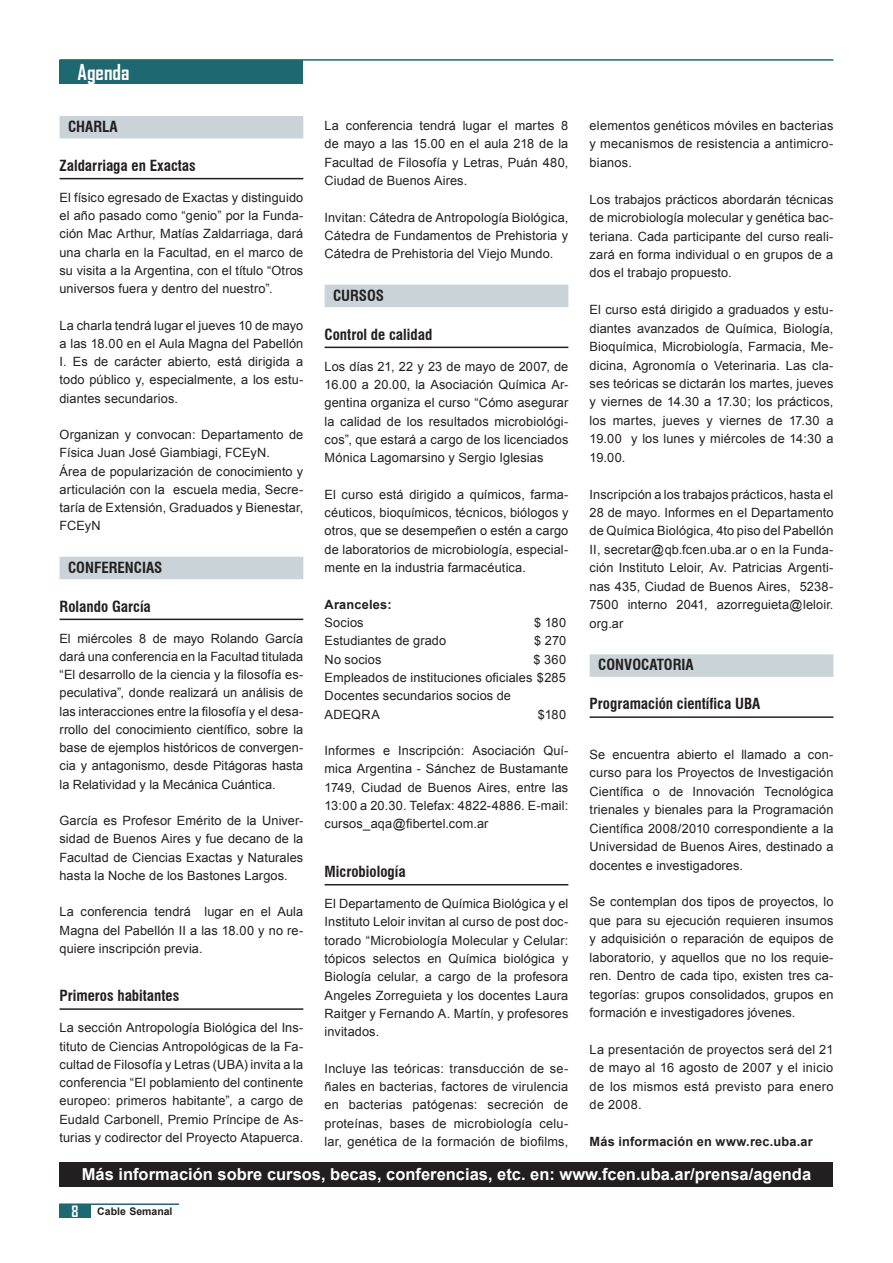
<style>
.page{position:relative;width:893px;height:1263px;background:#fff}
.page>*{position:absolute;margin:0;border:0;box-sizing:border-box;transform-origin:0 0}
.t1{font:700 21px "Agency FB";color:#fff}
.t2{font:700 16.5px "Arial";color:#fff}
.t3{font:700 condensed 15px "Swiss 721 BT";color:#231f20}
.t4{font:700 15px "Agency FB";color:#fff}
.t5{font:12.75px/18.3px "Arial";letter-spacing:.01em;color:#231f20;text-align:justify}
.t6{font:700 12.75px "Arial";letter-spacing:.015em;color:#231f20}
.t7{font:700 10.5px "Arial";color:#231f20}
</style>
<div class="page">
<div style="left:60px;top:1205px;width:31px;height:13px;background:#1e6872"></div>
<hr style="left:60px;top:1203px;width:119px;height:2px;background:#1e6872">
<div style="left:60px;top:60px;width:243px;height:24px;background:#1e6872"></div>
<hr style="left:60px;top:59px;width:773px;height:2px;background:#1e6872">
<div style="left:60px;top:1162px;width:773px;height:24px;background:#231f20"></div>
<div style="left:60px;top:116px;width:243px;height:22px;background:#cad3d7"></div>
<hr style="left:60px;top:178px;width:243px;height:1px;background:#231f20">
<div style="left:60px;top:557px;width:243px;height:22px;background:#cad3d7"></div>
<hr style="left:60px;top:619px;width:243px;height:1px;background:#231f20">
<hr style="left:60px;top:1008px;width:243px;height:2px;background:#231f20">
<div style="left:325px;top:285px;width:243px;height:22px;background:#cad3d7"></div>
<hr style="left:325px;top:347px;width:243px;height:1px;background:#231f20">
<hr style="left:325px;top:884px;width:243px;height:1px;background:#231f20">
<div style="left:590px;top:654px;width:243px;height:23px;background:#cad3d7"></div>
<hr style="left:590px;top:716px;width:243px;height:2px;background:#231f20">
<h1 class="t1" style="left:78px;top:59px;width:53px">Agenda</h1>
<p class="t3" style="left:68px;top:118px;width:51px">CHARLA</p>
<p class="t3" style="left:60px;top:156px;width:138px">Zaldarriaga en Exactas</p>
<p class="t5" style="left:60px;top:188px;width:245px">El físico egresado de Exactas y distinguido el año pasado como “genio” por la Funda&shy;ción Mac Arthur, Matías Zaldarriaga, dará una charla en la Facultad, en el marco de su visita a la Argentina, con el título “Otros universos fuera y dentro del nuestro”.</p>
<p class="t5" style="left:60px;top:316px;width:245px">La charla tendrá lugar el jueves 10 de mayo a las 18.00 en el Aula Magna del Pabellón I. Es de carácter abierto, está dirigida a todo público y, especialmente, a los estu&shy;diantes secundarios.</p>
<p class="t5" style="left:60px;top:426px;width:245px;text-align:left">Organizan y convocan: Departamento de Física Juan José Giambiagi, FCEyN.<br>Área de popularización de conocimiento y articulación con la escuela media, Secre&shy;taría de Extensión, Graduados y Bienestar, FCEyN</p>
<p class="t3" style="left:68px;top:558px;width:96px">CONFERENCIAS</p>
<p class="t3" style="left:60px;top:597px;width:93px">Rolando García</p>
<p class="t5" style="left:60px;top:629px;width:245px">El miércoles 8 de mayo Rolando García dará una conferencia en la Facultad titulada “El desarrollo de la ciencia y la filosofía es&shy;peculativa”, donde realizará un análisis de las interacciones entre la filosofía y el desa&shy;rrollo del conocimiento científico, sobre la base de ejemplos históricos de convergen&shy;cia y antagonismo, desde Pitágoras hasta la Relatividad y la Mecánica Cuántica.</p>
<p class="t5" style="left:60px;top:812px;width:245px">García es Profesor Emérito de la Univer&shy;sidad de Buenos Aires y fue decano de la Facultad de Ciencias Exactas y Naturales hasta la Noche de los Bastones Largos.</p>
<p class="t5" style="left:60px;top:903px;width:245px">La conferencia tendrá lugar en el Aula Magna del Pabellón II a las 18.00 y no re&shy;quiere inscripción previa.</p>
<p class="t3" style="left:60px;top:987px;width:121px">Primeros habitantes</p>
<p class="t5" style="left:60px;top:1019px;width:245px">La sección Antropología Biológica del Ins&shy;tituto de Ciencias Antropológicas de la Fa&shy;cultad de Filosofía y Letras (UBA) invita a la conferencia “El poblamiento del continente europeo: primeros habitante”, a cargo de Eudald Carbonell, Premio Príncipe de As&shy;turias y codirector del Proyecto Atapuerca.</p>
<p class="t5" style="left:325px;top:116px;width:245px">La conferencia tendrá lugar el martes 8 de mayo a las 15.00 en el aula 218 de la Facultad de Filosofía y Letras, Puán 480, Ciudad de Buenos Aires.</p>
<p class="t5" style="left:325px;top:208px;width:245px">Invitan: Cátedra de Antropología Biológica, Cátedra de Fundamentos de Prehistoria y Cátedra de Prehistoria del Viejo Mundo.</p>
<p class="t3" style="left:333px;top:286px;width:53px">CURSOS</p>
<p class="t3" style="left:325px;top:325px;width:109px">Control de calidad</p>
<p class="t5" style="left:325px;top:357px;width:245px">Los días 21, 22 y 23 de mayo de 2007, de 16.00 a 20.00, la Asociación Química Ar&shy;gentina organiza el curso “Cómo asegurar la calidad de los resultados microbiológi&shy;cos”, que estará a cargo de los licenciados Mónica Lagomarsino y Sergio Iglesias</p>
<p class="t5" style="left:325px;top:485px;width:245px">El curso está dirigido a químicos, farma&shy;céuticos, bioquímicos, técnicos, biólogos y otros, que se desempeñen o estén a cargo de laboratorios de microbiología, especial&shy;mente en la industria farmacéutica.</p>
<p class="t6" style="left:325px;top:596px;width:69px">Aranceles:</p>
<p class="t5" style="left:325px;top:613px;width:41px">Socios</p>
<p class="t5" style="left:534px;top:613px;width:33px">$ 180</p>
<p class="t5" style="left:325px;top:632px;width:123px">Estudiantes de grado</p>
<p class="t5" style="left:534px;top:632px;width:33px">$ 270</p>
<p class="t5" style="left:325px;top:650px;width:58px">No socios</p>
<p class="t5" style="left:325px;top:650px;width:243px;text-align:left;text-indent:209px">$ 360<br>Empleados de instituciones oficiales $285<br>Docentes secundarios socios de<br>ADEQRA</p>
<p class="t5" style="left:538px;top:705px;width:30px">$180</p>
<p class="t5" style="left:325px;top:742px;width:245px">Informes e Inscripción: Asociación Quí&shy;mica Argentina - Sánchez de Bustamante 1749, Ciudad de Buenos Aires, entre las 13:00 a 20.30. Telefax: 4822-4886. E-mail: cursos_aqa@fibertel.com.ar</p>
<p class="t3" style="left:325px;top:862px;width:83px">Microbiología</p>
<p class="t5" style="left:325px;top:894px;width:245px">El Departamento de Química Biológica y el Instituto Leloir invitan al curso de post doc&shy;torado “Microbiología Molecular y Celular: tópicos selectos en Química biológica y Biología celular, a cargo de la profesora Angeles Zorreguieta y los docentes Laura Raitger y Fernando A. Martín, y profesores invitados.</p>
<p class="t5" style="left:325px;top:1059px;width:245px">Incluye las teóricas: transducción de se&shy;ñales en bacterias, factores de virulencia en bacterias patógenas: secreción de proteínas, bases de microbiología celu&shy;lar, genética de la formación de biofilms,</p>
<p class="t5" style="left:590px;top:116px;width:245px">elementos genéticos móviles en bacterias y mecanismos de resistencia a antimicro&shy;bianos.</p>
<p class="t5" style="left:590px;top:190px;width:245px">Los trabajos prácticos abordarán técnicas de microbiología molecular y genética bac&shy;teriana. Cada participante del curso reali&shy;zará en forma individual o en grupos de a dos el trabajo propuesto.</p>
<p class="t5" style="left:590px;top:301px;width:245px">El curso está dirigido a graduados y estu&shy;diantes avanzados de Química, Biología, Bioquímica, Microbiología, Farmacia, Me&shy;dicina, Agronomía o Veterinaria. Las cla&shy;ses teóricas se dictarán los martes, jueves y viernes de 14.30 a 17.30; los prácticos, los martes, jueves y viernes de 17.30 a 19.00 y los lunes y miércoles de 14:30 a 19.00.</p>
<p class="t5" style="left:590px;top:485px;width:245px">Inscripción a los trabajos prácticos, hasta el 28 de mayo. Informes en el Departamento de Química Biológica, 4to piso del Pabellón II, secretar@qb.fcen.uba.ar o en la Funda&shy;ción Instituto Leloir, Av. Patricias Argenti&shy;nas 435, Ciudad de Buenos Aires, 5238- 7500 interno 2041, azorreguieta@leloir. org.ar</p>
<p class="t3" style="left:598px;top:656px;width:97px">CONVOCATORIA</p>
<p class="t3" style="left:590px;top:695px;width:172px">Programación científica UBA</p>
<p class="t5" style="left:590px;top:745px;width:245px">Se encuentra abierto el llamado a con&shy;curso para los Proyectos de Investigación Científica o de Innovación Tecnológica trienales y bienales para la Programación Científica 2008/2010 correspondiente a la Universidad de Buenos Aires, destinado a docentes e investigadores.</p>
<p class="t5" style="left:590px;top:893px;width:245px">Se contemplan dos tipos de proyectos, lo que para su ejecución requieren insumos y adquisición o reparación de equipos de laboratorio, y aquellos que no los requie&shy;ren. Dentro de cada tipo, existen tres ca&shy;tegorías: grupos consolidados, grupos en formación e investigadores jóvenes.</p>
<p class="t5" style="left:590px;top:1040px;width:245px">La presentación de proyectos será del 21 de mayo al 16 agosto de 2007 y el inicio de los mismos está previsto para enero de 2008.</p>
<p class="t6" style="left:590px;top:1133px;width:225px">Más información en www.rec.uba.ar</p>
<p class="t2" style="left:82px;top:1163px;width:731px">Más información sobre cursos, becas, conferencias, etc. en: www.fcen.uba.ar/prensa/agenda</p>
<p class="t4" style="left:71px;top:1202px;width:9px">8</p>
<p class="t7" style="left:97px;top:1204px;width:77px">Cable Semanal</p>
</div>
